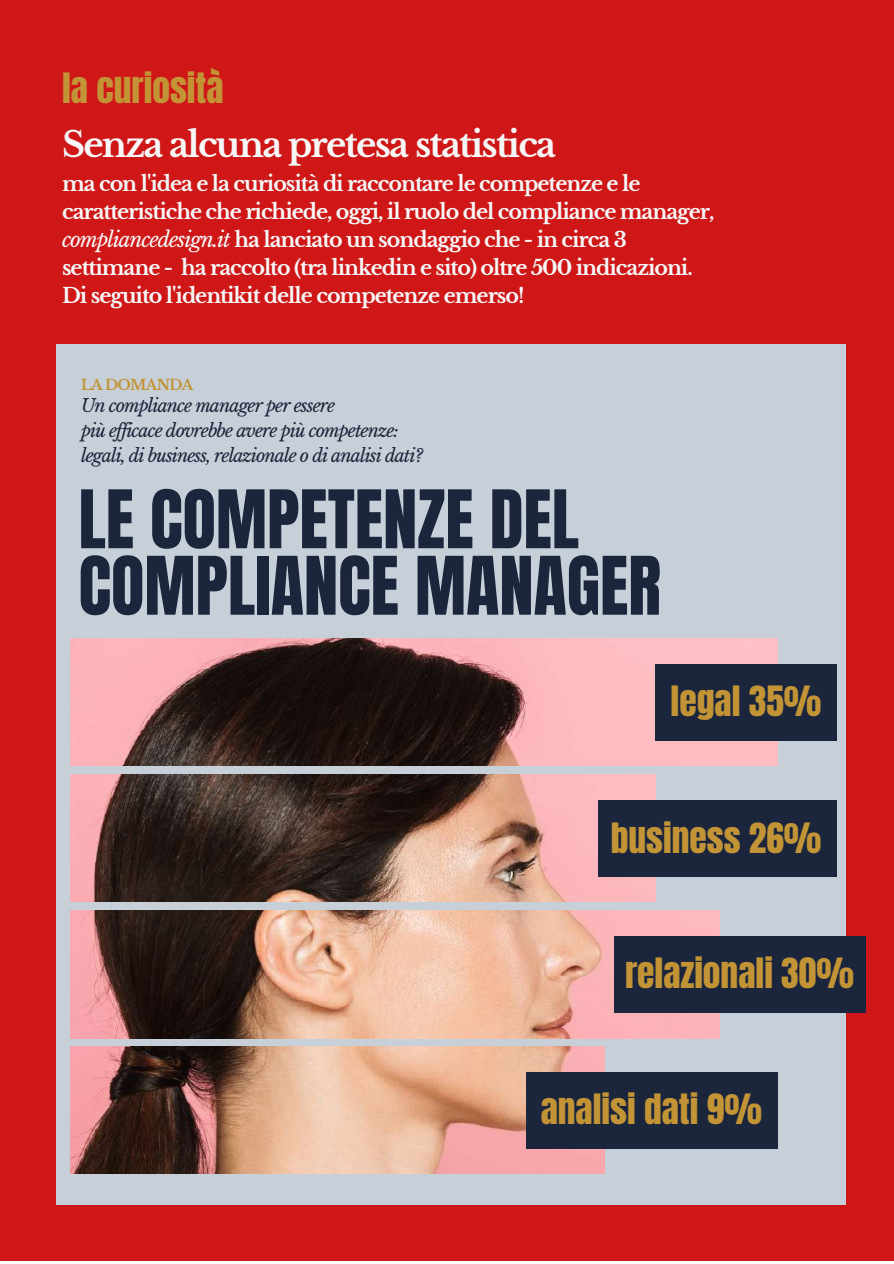
<style>
.page{position:relative;width:894px;height:1264px;background:#fff}
.page>*{position:absolute;margin:0;border:0;box-sizing:border-box;transform-origin:0 0}
.t1{font:68.55px/66.4px "Anton";color:#1b253c}
.t2{font:35.55px "Anton";color:#c29436}
.t3{font:700 34.8px "Libre Baskerville";letter-spacing:-.05em;color:#f7f7f7}
.t4{font:700 20.7px/28.2px "Libre Baskerville";letter-spacing:-.05em;color:#f7f7f7}
.t5{font:italic 17.7px/24.8px "Libre Baskerville";letter-spacing:-.05em;color:#1b253c}
.t6{font:700 14.25px "Libre Baskerville";letter-spacing:-.05em;color:#c29436}
.s1{font-weight:400;font-style:italic}
</style>
<div class="page">
<div style="left:0;top:0;width:893px;height:1260px;background:#cf1717"></div>
<div style="left:56px;top:344px;width:789px;height:861px;background:#c7d0d8"></div>
<img style="left:70px;top:638px;width:707px;height:127px">
<img style="left:70px;top:774px;width:585px;height:127px">
<img style="left:70px;top:910px;width:649px;height:128px">
<img style="left:70px;top:1046px;width:534px;height:126px">
<div style="left:655px;top:664px;width:181px;height:76px;background:#1b253c"></div>
<div style="left:597px;top:799px;width:239px;height:77px;background:#1b253c"></div>
<div style="left:613px;top:936px;width:252px;height:76px;background:#1b253c"></div>
<div style="left:526px;top:1071px;width:251px;height:77px;background:#1b253c"></div>
<h2 class="t2" style="left:62px;top:63px;width:163px">la curiosità</h2>
<h3 class="t3" style="left:62px;top:123px;width:495px">Senza alcuna pretesa statistica</h3>
<p class="t4" style="left:62px;top:169px;width:653px">ma con l'idea e la curiosità di raccontare le competenze e le caratteristiche che richiede, oggi, il ruolo del compliance manager, <span class="s1">compliancedesign.it</span> ha lanciato un sondaggio che - in circa 3 settimane - ha raccolto (tra linkedin e sito) oltre 500 indicazioni.<br>Di seguito l'identikit delle competenze emerso!</p>
<p class="t6" style="left:81px;top:376px;width:114px">LA DOMANDA</p>
<p class="t5" style="left:81px;top:393px;width:343px">Un compliance manager per essere<br>più ef icace dovrebbe avere più competenze: legali, di business, relazionale o di analisi dati?</p>
<h1 class="t1" style="left:78px;top:487px;width:583px">LE COMPETENZE DEL<br>COMPLIANCE MANAGER</h1>
<h2 class="t2" style="left:670px;top:675px;width:152px">legal 35%</h2>
<h2 class="t2" style="left:610px;top:812px;width:212px">business 26%</h2>
<h2 class="t2" style="left:625px;top:947px;width:230px">relazionali 30%</h2>
<h2 class="t2" style="left:540px;top:1083px;width:223px">analisi dati 9%</h2>
</div>
